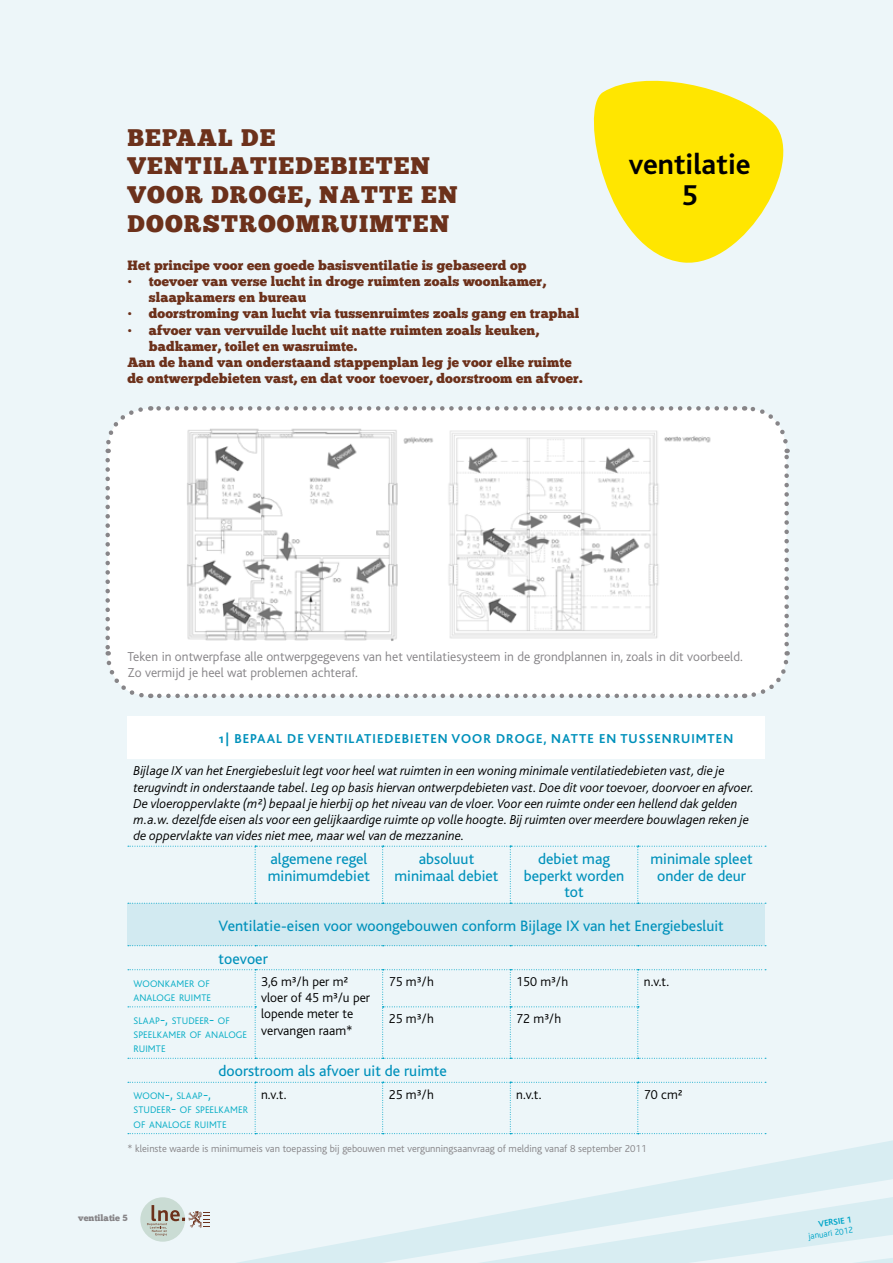
<style>
.page{position:relative;width:893px;height:1263px;background:#edf6f9}
.page>*{position:absolute;margin:0;border:0;box-sizing:border-box;transform-origin:0 0}
.t1{font:700 30px/31.5px "Bliss";color:#000;text-align:center}
.t2{font:24px/28.8px "Chunk Five";letter-spacing:.05em;color:#6c311b}
.t3{font:15.75px/16.5px "Bliss";color:#0091bb;text-align:center}
.t4{font:italic 300 13.5px/16.2px "Bliss";color:#000}
.t5{font:13.5px/16.2px "Chunk Five";letter-spacing:.01em;color:#6c311b}
.t6{font:300 13.5px/16.2px "Bliss";color:#878588}
.t7{font:300 13.5px/16.2px "Bliss";color:#000}
.t8{font:700 13.5px "Bliss Caps";letter-spacing:.075em;color:#0091bb}
.t9{font:300 10.5px "Bliss";color:#878588}
.t10{font:300 10.05px/14.2px "Bliss";letter-spacing:.005em;color:#00abc4}
.t11{font:9px "Chunk Five";color:#878588}
.t12{font:300 9px "Bliss";color:#00a5c8}
.t13{font:700 9px "Bliss";color:#00a5c8}
.s1{font-size:14.25px}
</style>
<div class="page">
<svg style="left:237px;top:1140px;width:656px;height:123px"></svg>
<svg style="left:478px;top:1197px;width:415px;height:66px"></svg>
<svg style="left:593px;top:80px;width:191px;height:183px;fill:#ffe600"></svg>
<div style="left:140px;top:1197px;width:45px;height:45px;background:#cadcd4;border-radius:22px"></div>
<svg style="left:147px;top:1205px;width:63px;height:31px"></svg>
<div style="left:128px;top:716px;width:637px;height:43px;background:#fff"></div>
<div style="left:128px;top:903px;width:637px;height:43px;background:#d2eaf1"></div>
<svg style="left:128px;top:945px;width:638px;height:1px"></svg>
<svg style="left:128px;top:846px;width:638px;height:58px"></svg>
<svg style="left:128px;top:969px;width:638px;height:90px"></svg>
<svg style="left:128px;top:1082px;width:638px;height:52px"></svg>
<div style="left:108px;top:408px;width:679px;height:288px;background:#fff;border-radius:43px"></div>
<svg style="left:105px;top:460px;width:46px;height:239px"></svg>
<svg style="left:159px;top:651px;width:631px;height:48px"></svg>
<svg style="left:744px;top:406px;width:46px;height:238px"></svg>
<svg style="left:105px;top:406px;width:630px;height:47px"></svg>
<img style="left:185px;top:421px;width:253px;height:220px">
<img style="left:443px;top:424px;width:274px;height:215px">
<h2 class="t2" style="left:128px;top:124px;width:332px;text-indent:91px">l de ventilatiedebieten voor droge, natte en doorstroomruimten</h2>
<p class="t5" style="left:128px;top:258px;width:400px">Het principe voor een goede basisventilatie is gebaseerd op</p>
<p class="t5" style="left:149px;top:274px;width:399px;text-indent:-21px">• toevoer van verse lucht in droge ruimten zoals woonkamer, slaapkamers en bureau</p>
<p class="t5" style="left:128px;top:306px;width:453px">• doorstroming van lucht via tussenruimtes zoals gang en traphal</p>
<p class="t5" style="left:128px;top:323px;width:413px">• afvoer van vervuilde lucht uit natte ruimten zoals keuken,</p>
<p class="t5" style="left:149px;top:339px;width:210px">badkamer, toilet en wasruimte.</p>
<p class="t5" style="left:128px;top:355px;width:446px">Aan de hand van onderstaand stappenplan leg je voor elke ruimte</p>
<p class="t5" style="left:128px;top:371px;width:456px">de ontwerpdebieten vast, en dat voor toevoer, doorstroom en afvoer.</p>
<h2 class="t2" style="left:128px;top:124px;width:54px">Bepaa</h2>
<h1 class="t1" style="left:629px;top:149px;width:123px">ventilatie<br>5</h1>
<p class="t6" style="left:128px;top:648px;width:617px">Teken in ontwerpfase alle ontwerpgegevens van het ventilatiesysteem in de grondplannen in, zoals in dit voorbeeld.<br>Zo vermijd je heel wat problemen achteraf.</p>
<p class="t8" style="left:219px;top:731px;width:516px">1| BEPAAL DE VENTILATIEDEBIETEN VOOR DROGE, NATTE EN TUSSENRUIMTEN</p>
<p class="t4" style="left:134px;top:763px;width:622px">Bijlage IX van het Energiebesluit legt voor heel wat ruimten in een woning minimale ventilatiedebieten vast, die je terugvindt in onderstaande tabel. Leg op basis hiervan ontwerpdebieten vast. Doe dit voor toevoer, doorvoer en afvoer.<br>De vloeroppervlakte (m²) bepaal je hierbij op het niveau van de vloer. Voor een ruimte onder een hellend dak gelden m.a.w. dezelfde eisen als voor een gelijkaardige ruimte op volle hoogte. Bij ruimten over meerdere bouwlagen reken je de oppervlakte van vides niet mee, maar wel van de mezzanine.</p>
<p class="t3" style="left:268px;top:851px;width:104px;text-align:left">algemene regel minimumdebiet</p>
<p class="t3" style="left:394px;top:851px;width:106px">absoluut minimaal debiet</p>
<p class="t3" style="left:524px;top:851px;width:102px">debiet mag beperkt worden tot</p>
<p class="t3" style="left:650px;top:851px;width:104px">minimale spleet onder de deur</p>
<p class="t3" style="left:219px;top:909px;width:507px;line-height:33.3px;text-align:left">Ventilatie-eisen voor woongebouwen conform Bijlage IX van het Energiebesluit toevoer</p>
<p class="t10" style="left:134px;top:976px;width:79px">WOONKAMER OF<br>ANALOGE RUIMTE</p>
<p class="t7" style="left:261px;top:974px;width:111px">3,6 m³/h per m² vloer of 45 m³/u per lopende meter te vervangen raam*</p>
<p class="t7" style="left:389px;top:974px;width:47px">75 m³/h</p>
<p class="t7" style="left:516px;top:974px;width:54px">150 m³/h</p>
<p class="t7" style="left:644px;top:974px;width:27px">n.v.t.</p>
<p class="t10" style="left:134px;top:1013px;width:115px">SLAAP<span class="s1">-,</span> STUDEER<span class="s1">-</span> OF<br>SPEELKAMER OF ANALOGE<br>RUIMTE</p>
<p class="t7" style="left:389px;top:1011px;width:47px">25 m³/h</p>
<p class="t7" style="left:516px;top:1011px;width:47px">72 m³/h</p>
<p class="t3" style="left:219px;top:1063px;width:230px">doorstroom als afvoer uit de ruimte</p>
<p class="t10" style="left:134px;top:1089px;width:116px">WOON<span class="s1">-,</span> SLAAP<span class="s1">-,<br></span>STUDEER<span class="s1">-</span> OF SPEELKAMER<br>OF ANALOGE RUIMTE</p>
<p class="t7" style="left:261px;top:1086px;width:27px">n.v.t.</p>
<p class="t7" style="left:389px;top:1086px;width:47px">25 m³/h</p>
<p class="t7" style="left:516px;top:1086px;width:27px">n.v.t.</p>
<p class="t7" style="left:644px;top:1086px;width:40px">70 cm²</p>
<p class="t9" style="left:128px;top:1143px;width:520px">* kleinste waarde is minimumeis van toepassing bij gebouwen met vergunningsaanvraag of melding vanaf 8 september 2011</p>
<p class="t11" style="left:78px;top:1214px;width:51px">ventilatie 5</p>
<p class="t13" style="left:818px;top:1219px;width:35px;rotate:-8deg">versie 1</p>
<p class="t12" style="left:808px;top:1231px;width:47px;rotate:-8deg">januari 2012</p>
</div>
